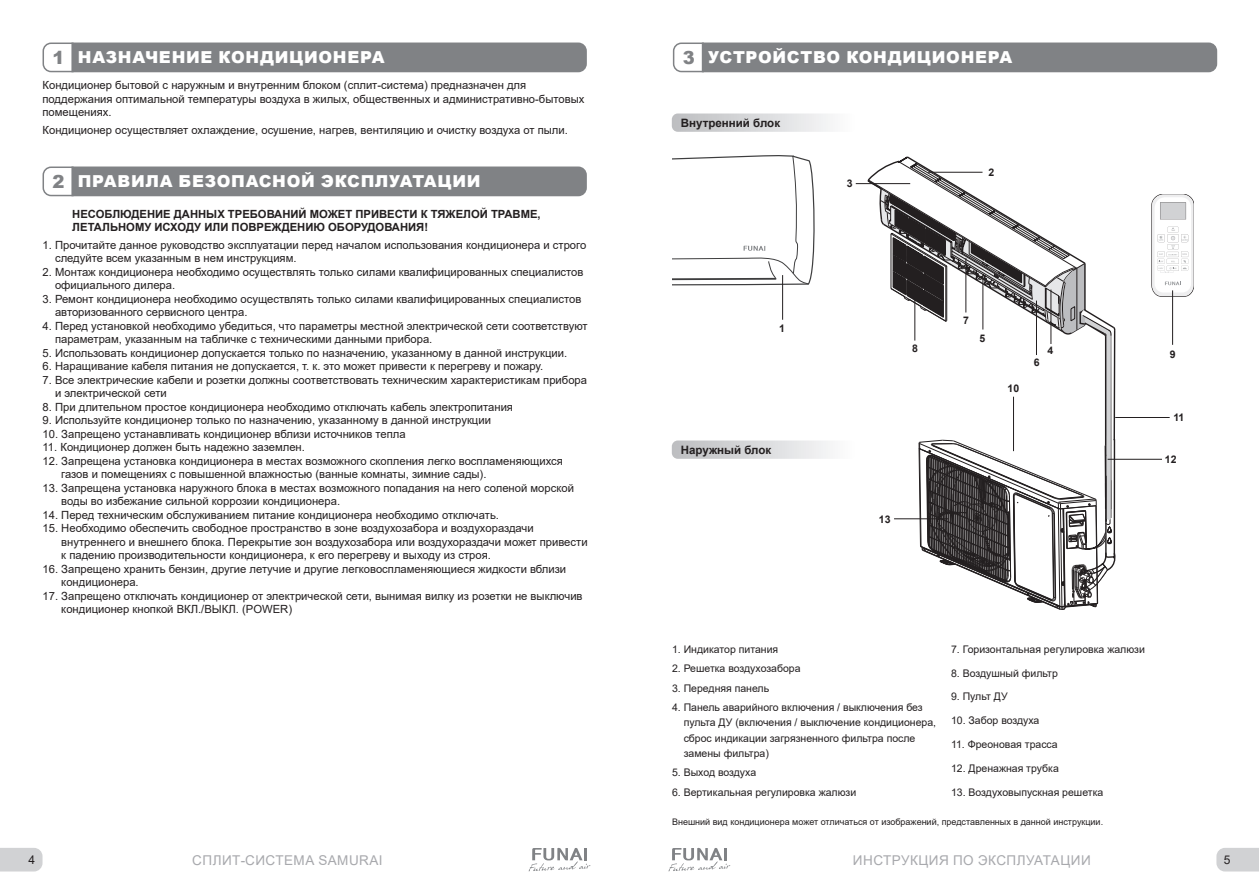
<style>
.page{position:relative;width:1259px;height:893px;background:#fff}
.page>*{position:absolute;margin:0;border:0;box-sizing:border-box;transform-origin:0 0}
.Zagolovok{font:900 18px "Arial";color:#808285}
.Zagolovok-2{font:900 16.5px "Arial";letter-spacing:.04em;color:#fff}
.t1{font:13.5px "Arial";letter-spacing:.035em;color:#a8a9ad}
.t2{font:12px "Arial";color:#231f20}
.t3{font:700 11.55px "Arial";color:#231f20}
.Body{font:11.25px/13.5px "Arial";color:#231f20}
.Body-2{font:700 11.25px/13.5px "Arial";color:#231f20}
.t4{font:10.5px/15.1px "Arial";color:#231f20}
.Body-3{font:700 10.5px "Arial";color:#231f20}
.Numeracia{font:9px "Arial";color:#231f20}
</style>
<div class="page">
<svg style="left:0;top:848px;width:43px;height:23px"></svg>
<svg style="left:1216px;top:848px;width:43px;height:23px"></svg>
<svg style="left:529px;top:848px;width:61px;height:23px"></svg>
<svg style="left:668px;top:848px;width:62px;height:23px"></svg>
<svg style="left:1151px;top:194px;width:42px;height:102px"></svg>
<svg style="left:42px;top:42px;width:545px;height:31px;background:#8b8c8f"></svg>
<svg style="left:42px;top:166px;width:545px;height:31px;background:#8b8c8f"></svg>
<svg style="left:672px;top:42px;width:545px;height:31px;background:#8b8c8f"></svg>
<svg style="left:672px;top:440px;width:158px;height:19px;background:#d9dadb"></svg>
<svg style="left:672px;top:113px;width:158px;height:19px;background:#d9dadc"></svg>
<svg style="left:672px;top:155px;width:143px;height:131px"></svg>
<svg style="left:867px;top:156px;width:250px;height:454px"></svg>
<hr style="left:894px;top:518px;width:54px;height:1px;background:#231f20">
<hr style="left:855px;top:183px;width:55px;height:1px;background:#231f20">
<hr style="left:928px;top:172px;width:54px;height:1px;background:#231f20">
<hr style="left:782px;top:275px;width:1px;height:45px;background:#231f20">
<hr style="left:1115px;top:417px;width:54px;height:1px;background:#231f20">
<hr style="left:1107px;top:459px;width:55px;height:1px;background:#231f20">
<hr style="left:1050px;top:290px;width:1px;height:54px;background:#231f20">
<hr style="left:1036px;top:301px;width:1px;height:54px;background:#231f20">
<hr style="left:1013px;top:397px;width:1px;height:54px;background:#231f20">
<hr style="left:965px;top:258px;width:1px;height:54px;background:#231f20">
<hr style="left:982px;top:275px;width:1px;height:54px;background:#231f20">
<hr style="left:1172px;top:290px;width:1px;height:55px;background:#231f20">
<hr style="left:914px;top:286px;width:1px;height:55px;background:#231f20">
<p class="Zagolovok" style="left:52px;top:44px;width:14px">1</p>
<p class="Zagolovok-2" style="left:78px;top:45px;width:308px">НАЗНАЧЕНИЕ КОНДИЦИОНЕРА</p>
<p class="Body" style="left:43px;top:79px;width:543px">Кондиционер бытовой с наружным и внутренним блоком (сплит-система) предназначен для поддержания оптимальной температуры воздуха в жилых, общественных и административно-бытовых помещениях.</p>
<p class="Body" style="left:43px;top:123px;width:527px">Кондиционер осуществляет охлаждение, осушение, нагрев, вентиляцию и очистку воздуха от пыли.</p>
<p class="Zagolovok" style="left:52px;top:168px;width:14px">2</p>
<p class="Zagolovok-2" style="left:78px;top:169px;width:404px">ПРАВИЛА БЕЗОПАСНОЙ ЭКСПЛУАТАЦИИ</p>
<p class="Body-2" style="left:72px;top:207px;width:470px">НЕСОБЛЮДЕНИЕ ДАННЫХ ТРЕБОВАНИЙ МОЖЕТ ПРИВЕСТИ К ТЯЖЕЛОЙ ТРАВМЕ,<br>ЛЕТАЛЬНОМУ ИСХОДУ ИЛИ ПОВРЕЖДЕНИЮ ОБОРУДОВАНИЯ!</p>
<p class="Body" style="left:55px;top:238px;width:533px;text-indent:-13px">1. Прочитайте данное руководство эксплуатации перед началом использования кондиционера и строго следуйте всем указанным в нем инструкциям.</p>
<p class="Body" style="left:55px;top:265px;width:530px;text-indent:-13px">2. Монтаж кондиционера необходимо осуществлять только силами квалифицированных специалистов официального дилера.</p>
<p class="Body" style="left:55px;top:292px;width:528px;text-indent:-13px">3. Ремонт кондиционера необходимо осуществлять только силами квалифицированных специалистов авторизованного сервисного центра.</p>
<p class="Body" style="left:55px;top:319px;width:534px;text-indent:-13px">4. Перед установкой необходимо убедиться, что параметры местной электрической сети соответствуют параметрам, указанным на табличке с техническими данными прибора.</p>
<p class="Body" style="left:43px;top:346px;width:526px">5. Использовать кондиционер допускается только по назначению, указанному в данной инструкции.</p>
<p class="Body" style="left:43px;top:360px;width:502px">6. Наращивание кабеля питания не допускается, т. к. это может привести к перегреву и пожару.</p>
<p class="Body" style="left:55px;top:373px;width:533px;text-indent:-13px">7. Все электрические кабели и розетки должны соответствовать техническим характеристикам прибора и электрической сети</p>
<p class="Body" style="left:43px;top:400px;width:472px">8. При длительном простое кондиционера необходимо отключать кабель электропитания</p>
<p class="Body" style="left:43px;top:414px;width:450px">9. Используйте кондиционер только по назначению, указанному в данной инструкции</p>
<p class="Body" style="left:43px;top:427px;width:365px">10. Запрещено устанавливать кондиционер вблизи источников тепла</p>
<p class="Body" style="left:43px;top:441px;width:264px">11. Кондиционер должен быть надежно заземлен.</p>
<p class="Body" style="left:61px;top:454px;width:503px;text-indent:-19px">12. Запрещена установка кондиционера в местах возможного скопления легко воспламеняющихся газов и помещениях с повышенной влажностью (ванные комнаты, зимние сады).</p>
<p class="Body" style="left:61px;top:481px;width:514px;text-indent:-19px">13. Запрещена установка наружного блока в местах возможного попадания на него соленой морской воды во избежание сильной коррозии кондиционера.</p>
<p class="Body" style="left:43px;top:508px;width:458px">14. Перед техническим обслуживанием питание кондиционера необходимо отключать.</p>
<p class="Body" style="left:61px;top:522px;width:528px;text-indent:-19px">15. Необходимо обеспечить свободное пространство в зоне воздухозабора и воздухораздачи внутреннего и внешнего блока. Перекрытие зон воздухозабора или воздухораздачи может привести к падению производительности кондиционера, к его перегреву и выходу из строя.</p>
<p class="Body" style="left:61px;top:562px;width:506px;text-indent:-19px">16. Запрещено хранить бензин, другие летучие и другие легковоспламеняющиеся жидкости вблизи кондиционера.</p>
<p class="Body" style="left:61px;top:589px;width:523px;text-indent:-19px">17. Запрещено отключать кондиционер от электрической сети, вынимая вилку из розетки не выключив кондиционер кнопкой ВКЛ./ВЫКЛ. (POWER)</p>
<p class="Zagolovok" style="left:683px;top:44px;width:14px">3</p>
<p class="Zagolovok-2" style="left:708px;top:45px;width:306px">УСТРОЙСТВО КОНДИЦИОНЕРА</p>
<p class="t3" style="left:681px;top:115px;width:101px">Внутренний блок</p>
<p class="Body-3" style="left:847px;top:176px;width:7px">3</p>
<p class="Body-3" style="left:988px;top:165px;width:7px">2</p>
<p class="Body-3" style="left:779px;top:321px;width:7px">1</p>
<p class="t3" style="left:681px;top:442px;width:92px">Наружный блок</p>
<p class="Body-3" style="left:912px;top:341px;width:7px">8</p>
<p class="Body-3" style="left:963px;top:312px;width:7px">7</p>
<p class="Body-3" style="left:979px;top:331px;width:7px">5</p>
<p class="Body-3" style="left:1007px;top:380px;width:13px">10</p>
<p class="Body-3" style="left:1034px;top:355px;width:7px">6</p>
<p class="Body-3" style="left:1047px;top:343px;width:7px">4</p>
<p class="Body-3" style="left:879px;top:511px;width:13px">13</p>
<p class="Body-3" style="left:1169px;top:347px;width:7px">9</p>
<p class="Body-3" style="left:1173px;top:409px;width:13px">11</p>
<p class="Body-3" style="left:1165px;top:452px;width:13px">12</p>
<p class="t4" style="left:672px;top:641px;width:108px">1. Индикатор питания</p>
<p class="t4" style="left:672px;top:661px;width:130px">2. Решетка воздухозабора</p>
<p class="t4" style="left:672px;top:680px;width:99px">3. Передняя панель</p>
<p class="t4" style="left:683px;top:700px;width:254px;text-indent:-12px">4. Панель аварийного включения / выключения без пульта ДУ (включения / выключение кондиционера, сброс индикации загрязненного фильтра после замены фильтра)</p>
<p class="t4" style="left:672px;top:765px;width:86px">5. Выход воздуха</p>
<p class="t4" style="left:672px;top:784px;width:186px">6. Вертикальная регулировка жалюзи</p>
<p class="t4" style="left:951px;top:641px;width:195px">7. Горизонтальная регулировка жалюзи</p>
<p class="t4" style="left:951px;top:665px;width:108px">8. Воздушный фильтр</p>
<p class="t4" style="left:951px;top:689px;width:58px">9. Пульт ДУ</p>
<p class="t4" style="left:951px;top:713px;width:90px">10. Забор воздуха</p>
<p class="t4" style="left:951px;top:737px;width:108px">11. Фреоновая трасса</p>
<p class="t4" style="left:951px;top:761px;width:109px">12. Дренажная трубка</p>
<p class="t4" style="left:951px;top:784px;width:154px">13. Воздуховыпускная решетка</p>
<p class="Numeracia" style="left:672px;top:816px;width:432px">Внешний вид кондиционера может отличаться от изображений, представленных в данной инструкции.</p>
<p class="t2" style="left:29px;top:851px;width:8px">4</p>
<p class="t1" style="left:192px;top:850px;width:192px">СПЛИТ-СИСТЕМА SAMURAI</p>
<p class="t1" style="left:853px;top:850px;width:239px">ИНСТРУКЦИЯ ПО ЭКСПЛУАТАЦИИ</p>
<p class="t2" style="left:1223px;top:851px;width:8px">5</p>
</div>
